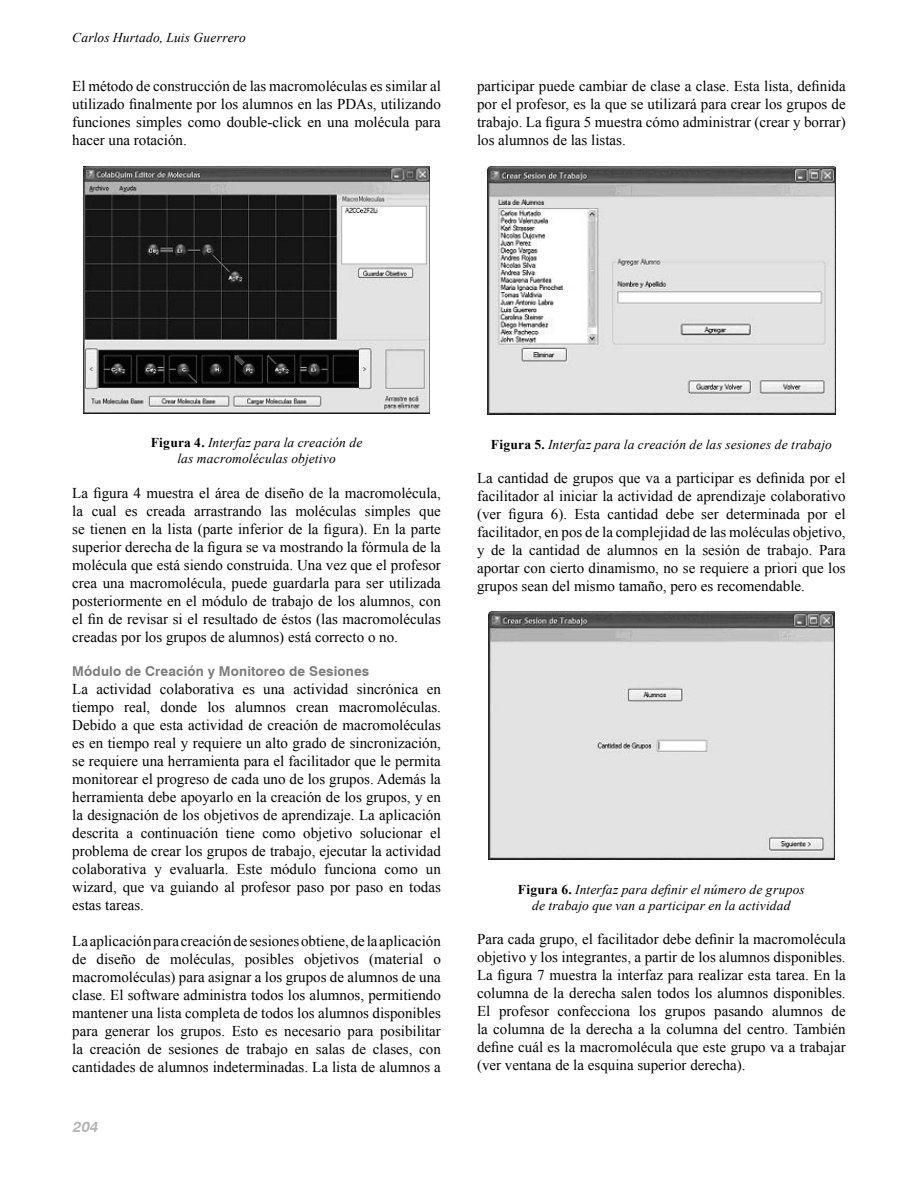
<style>
.page{position:relative;width:918px;height:1188px;background:#fff}
.page>*{position:absolute;margin:0;border:0;box-sizing:border-box;transform-origin:0 0}
.Parrafo_normal{font:15px/18px "Times New Roman";color:#000;text-align:justify}
.t1{font:italic 700 15px "Swiss 721 BT";color:#b6b6b6}
.Figura{font:italic 13.5px/16.2px "Times New Roman";letter-spacing:.015em;color:#000;text-align:center}
.Titulo2_GRIS{font:700 13.5px "Swiss 721 BT";letter-spacing:.01em;color:#7c7c7c}
.s1{font-weight:700;font-style:normal}
</style>
<div class="page">
<img style="left:84px;top:166px;width:346px;height:247px">
<img style="left:487px;top:166px;width:348px;height:248px">
<img style="left:488px;top:612px;width:347px;height:247px">
<p class="Figura" style="left:72px;top:29px;width:175px">Carlos Hurtado, Luis Guerrero</p>
<p class="Parrafo_normal" style="left:72px;top:77px;width:370px">El método de construcción de las macromoléculas es similar al utilizado finalmente por los alumnos en las PDAs, utilizando funciones simples como double-click en una molécula para hacer una rotación.</p>
<p class="Parrafo_normal" style="left:477px;top:77px;width:370px">participar puede cambiar de clase a clase. Esta lista, definida por el profesor, es la que se utilizará para crear los grupos de trabajo. La figura 5 muestra cómo administrar (crear y borrar) los alumnos de las listas.</p>
<p class="Figura" style="left:151px;top:434px;width:213px"><span class="s1">Figura 4.</span> Interfaz para la creación de las macromoléculas objetivo</p>
<p class="Parrafo_normal" style="left:72px;top:483px;width:370px">La figura 4 muestra el área de diseño de la macromolécula, la cual es creada arrastrando las moléculas simples que se tienen en la lista (parte inferior de la figura). En la parte superior derecha de la figura se va mostrando la fórmula de la molécula que está siendo construida. Una vez que el profesor crea una macromolécula, puede guardarla para ser utilizada posteriormente en el módulo de trabajo de los alumnos, con el fin de revisar si el resultado de éstos (las macromoléculas creadas por los grupos de alumnos) está correcto o no.</p>
<p class="Titulo2_GRIS" style="left:72px;top:663px;width:299px">Módulo de Creación y Monitoreo de Sesiones</p>
<p class="Parrafo_normal" style="left:72px;top:680px;width:370px">La actividad colaborativa es una actividad sincrónica en tiempo real, donde los alumnos crean macromoléculas.<br>Debido a que esta actividad de creación de macromoléculas es en tiempo real y requiere un alto grado de sincronización, se requiere una herramienta para el facilitador que le permita monitorear el progreso de cada uno de los grupos. Además la herramienta debe apoyarlo en la creación de los grupos, y en la designación de los objetivos de aprendizaje. La aplicación descrita a continuación tiene como objetivo solucionar el problema de crear los grupos de trabajo, ejecutar la actividad colaborativa y evaluarla. Este módulo funciona como un wizard, que va guiando al profesor paso por paso en todas estas tareas.</p>
<p class="Parrafo_normal" style="left:72px;top:932px;width:370px">La aplicación para creación de sesiones obtiene, de la aplicación de diseño de moléculas, posibles objetivos (material o macromoléculas) para asignar a los grupos de alumnos de una clase. El software administra todos los alumnos, permitiendo mantener una lista completa de todos los alumnos disponibles para generar los grupos. Esto es necesario para posibilitar la creación de sesiones de trabajo en salas de clases, con cantidades de alumnos indeterminadas. La lista de alumnos a</p>
<p class="t1" style="left:72px;top:1117px;width:30px">204</p>
<p class="Figura" style="left:491px;top:436px;width:342px"><span class="s1">Figura 5.</span> Interfaz para la creación de las sesiones de trabajo</p>
<p class="Parrafo_normal" style="left:477px;top:469px;width:370px">La cantidad de grupos que va a participar es definida por el facilitador al iniciar la actividad de aprendizaje colaborativo (ver figura 6). Esta cantidad debe ser determinada por el facilitador, en pos de la complejidad de las moléculas objetivo, y de la cantidad de alumnos en la sesión de trabajo. Para aportar con cierto dinamismo, no se requiere a priori que los grupos sean del mismo tamaño, pero es recomendable.</p>
<p class="Figura" style="left:518px;top:881px;width:289px"><span class="s1">Figura 6.</span> Interfaz para definir el número de grupos de trabajo que van a participar en la actividad</p>
<p class="Parrafo_normal" style="left:477px;top:930px;width:370px">Para cada grupo, el facilitador debe definir la macromolécula objetivo y los integrantes, a partir de los alumnos disponibles.<br>La figura 7 muestra la interfaz para realizar esta tarea. En la columna de la derecha salen todos los alumnos disponibles.<br>El profesor confecciona los grupos pasando alumnos de la columna de la derecha a la columna del centro. También define cuál es la macromolécula que este grupo va a trabajar (ver ventana de la esquina superior derecha).</p>
</div>
